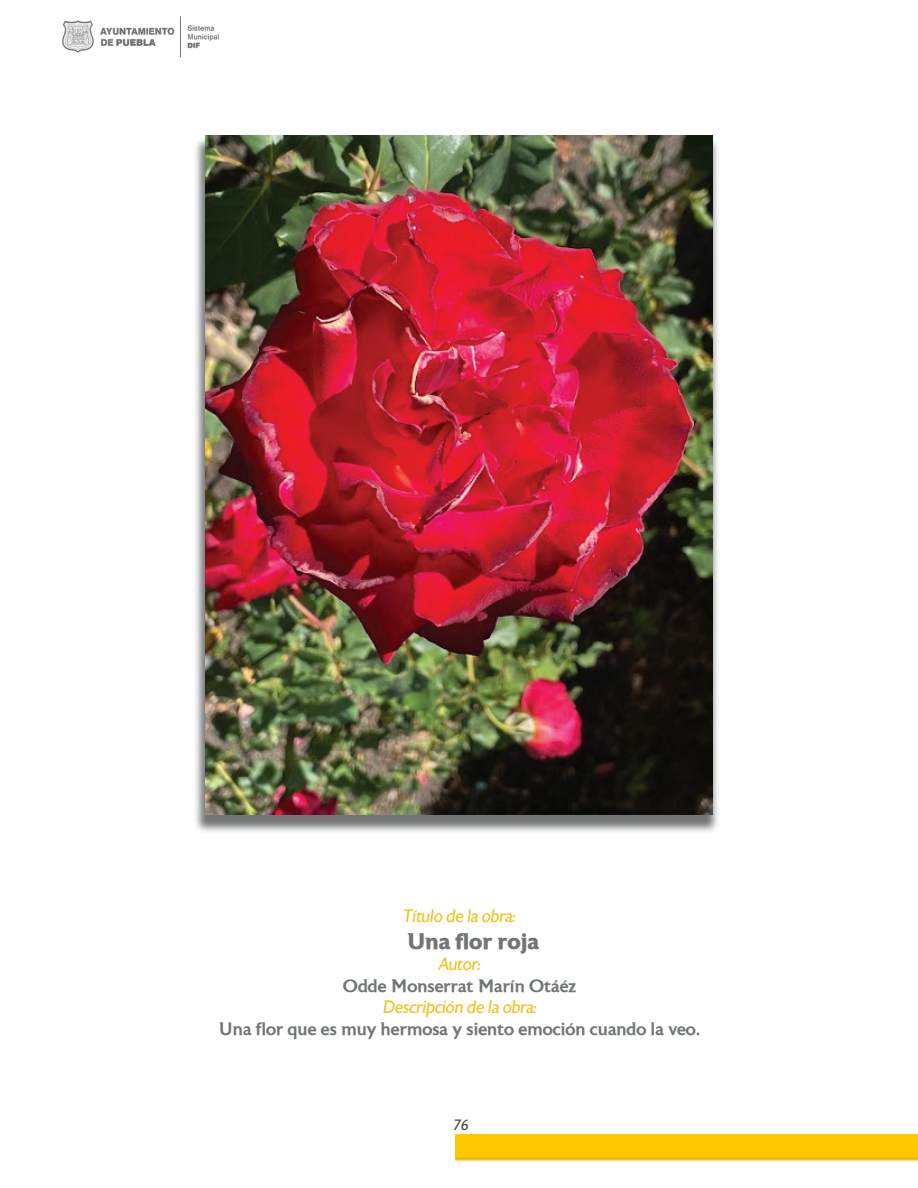
<style>
.page{position:relative;width:918px;height:1188px;background:#fff}
.page>*{position:absolute;margin:0;border:0;box-sizing:border-box;transform-origin:0 0}
.OBRA{font:700 22.5px "Astoria";color:#717576}
.Ficha_dato{font:500 18px "Astoria";color:#717576}
.Ficha_tit{font:italic 18px "Astoria";letter-spacing:-.025em;color:#f2c327}
.Ficha_tit-2{font:500 18px "Astoria";color:#717576}
.t1{font:italic 15px "Astoria";color:#454749}
</style>
<div class="page">
<img style="left:62px;top:16px;width:157px;height:42px">
<img style="left:455px;top:1134px;width:463px;height:28px">
<div style="left:193px;top:136px;width:528px;height:699px;background:#454749;opacity:.75"></div>
<img style="left:205px;top:136px;width:508px;height:679px">
<p class="Ficha_tit" style="left:404px;top:906px;width:114px">Título de la obra:</p>
<p class="OBRA" style="left:380px;top:928px;width:160px">√ Una flor roja</p>
<p class="Ficha_tit" style="left:439px;top:955px;width:43px">Autor:</p>
<p class="Ficha_tit-2" style="left:343px;top:976px;width:235px">Odde Monserrat Marín Otáéz</p>
<p class="Ficha_tit" style="left:383px;top:998px;width:156px">Descripción de la obra:</p>
<p class="Ficha_dato" style="left:219px;top:1019px;width:483px">Una flor que es muy hermosa y siento emoción cuando la veo.</p>
<p class="t1" style="left:454px;top:1117px;width:16px">76</p>
</div>
